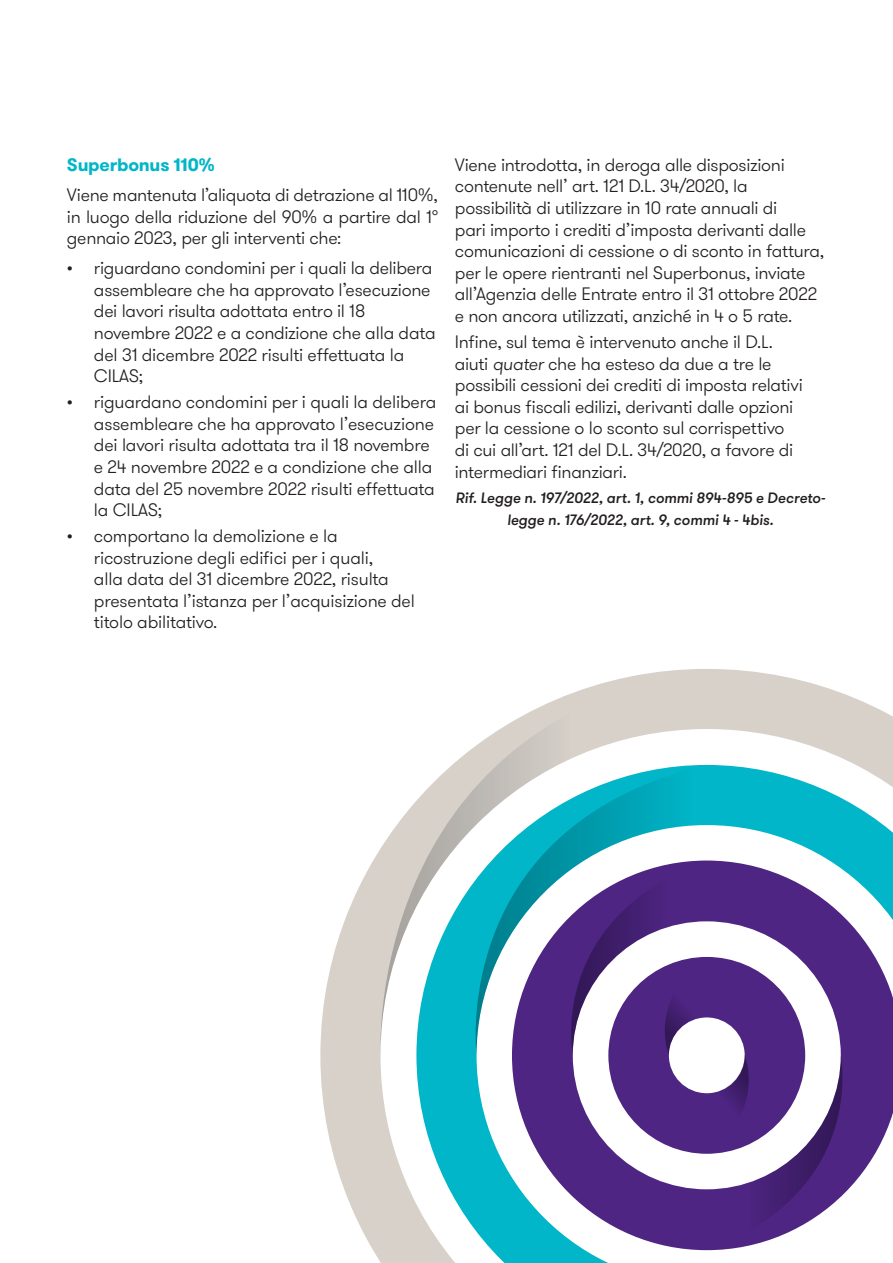
<style>
.page{position:relative;width:893px;height:1263px;background:#fff}
.page>*{position:absolute;margin:0;border:0;box-sizing:border-box;transform-origin:0 0}
.t1{font:300 18px/21.6px "GT Walsheim Pro";letter-spacing:-.015em;color:#231f20}
.t2{font:700 18px "GT Walsheim Pro";letter-spacing:-.01em;color:#00b6c8}
.t3{font:italic 500 15px/21.6px "GT Walsheim Pro";letter-spacing:-.005em;color:#231f20;text-align:center}
.s1{font-style:italic}
</style>
<div class="page">
<svg style="left:320px;top:669px;width:573px;height:594px"></svg>
<svg style="left:512px;top:860px;width:381px;height:390px;fill:#4e2582"></svg>
<svg style="left:380px;top:669px;width:327px;height:386px"></svg>
<svg style="left:571px;top:860px;width:271px;height:390px"></svg>
<p class="t2" style="left:67px;top:153px;width:150px">Superbonus 110%</p>
<p class="t1" style="left:67px;top:184px;width:373px;text-align:justify">Viene mantenuta l’aliquota di detrazione al 110%, in luogo della riduzione del 90% a partire dal 1° gennaio 2023, per gli interventi che:</p>
<p class="t1" style="left:94px;top:258px;width:343px;text-indent:-27px">• riguardano condomini per i quali la delibera assembleare che ha approvato l’esecuzione dei lavori risulta adottata entro il 18 novembre 2022 e a condizione che alla data del 31 dicembre 2022 risulti effettuata la CILAS;</p>
<p class="t1" style="left:94px;top:391px;width:344px;text-indent:-27px">• riguardano condomini per i quali la delibera assembleare che ha approvato l’esecuzione dei lavori risulta adottata tra il 18 novembre e 24 novembre 2022 e a condizione che alla data del 25 novembre 2022 risulti effettuata la CILAS;</p>
<p class="t1" style="left:94px;top:525px;width:322px;text-indent:-27px">• comportano la demolizione e la ricostruzione degli edifici per i quali,<br>alla data del 31 dicembre 2022, risulta presentata l’istanza per l’acquisizione del titolo abilitativo.</p>
<p class="t1" style="left:455px;top:154px;width:371px">Viene introdotta, in deroga alle disposizioni contenute nell’ art. 121 D.L. 34/2020, la possibilità di utilizzare in 10 rate annuali di<br>pari importo i crediti d’imposta derivanti dalle comunicazioni di cessione o di sconto in fattura, per le opere rientranti nel Superbonus, inviate all’Agenzia delle Entrate entro il 31 ottobre 2022 e non ancora utilizzati, anziché in 4 o 5 rate.</p>
<p class="t1" style="left:455px;top:331px;width:349px">Infine, sul tema è intervenuto anche il D.L. aiuti <span class="s1">quater</span> che ha esteso da due a tre le possibili cessioni dei crediti di imposta relativi ai bonus fiscali edilizi, derivanti dalle opzioni per la cessione o lo sconto sul corrispettivo di cui all’art. 121 del D.L. 34/2020, a favore di intermediari finanziari.</p>
<p class="t3" style="left:455px;top:488px;width:371px">Rif. Legge n. 197/2022, art. 1, commi 894-895 e Decreto&shy;legge n. 176/2022, art. 9, commi 4 - 4bis.</p>
</div>
